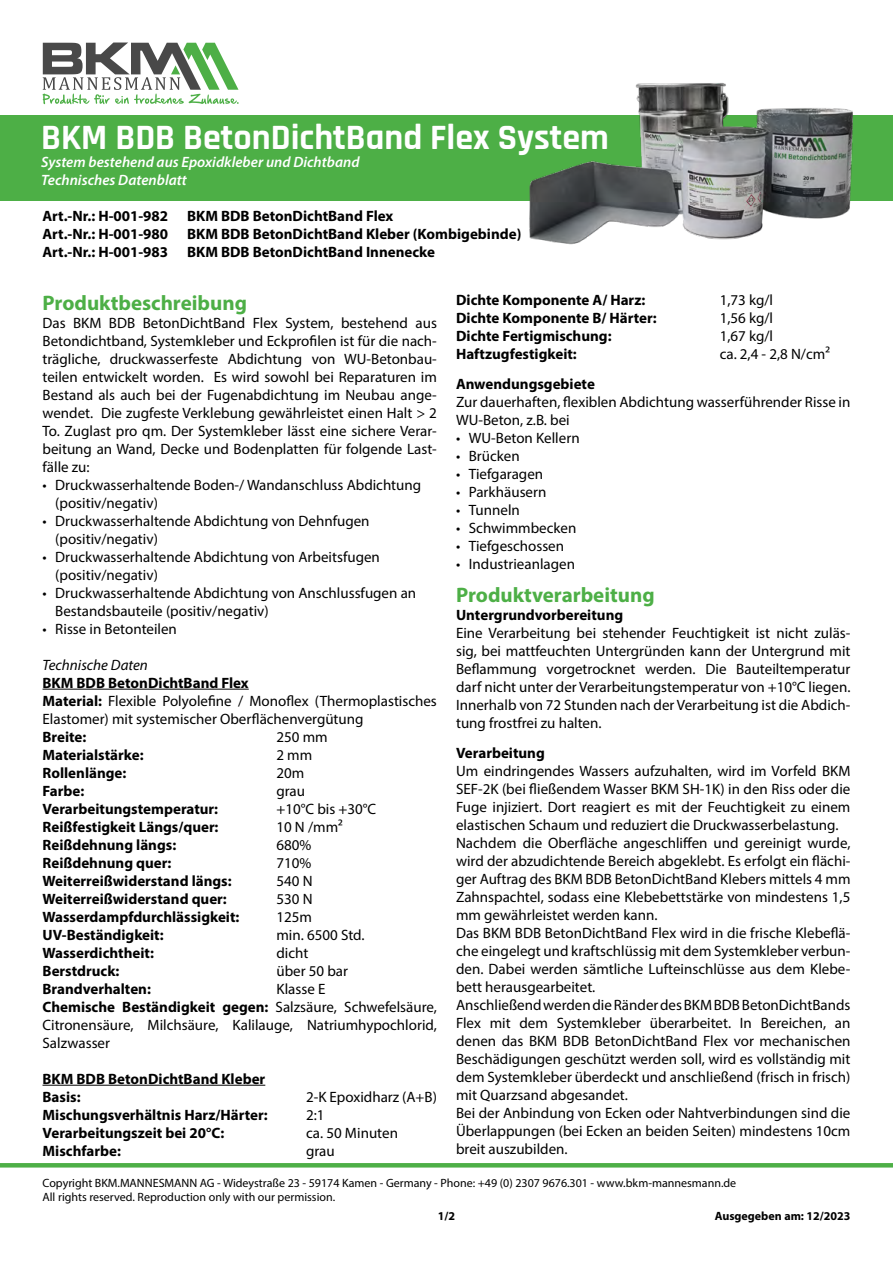
<style>
.page{position:relative;width:893px;height:1263px;background:#fff}
.page>*{position:absolute;margin:0;border:0;box-sizing:border-box;transform-origin:0 0}
.t1{font:700 36px "Rajdhani";color:#fff}
.t2{font:700 21px "Myriad Pro";color:#4daf46}
.t3{font:15px/18px "Myriad Pro";color:#000}
.t4{font:700 15px/18px "Myriad Pro";color:#000}
.t5{font:italic 600 15px/18px "Myriad Pro";color:#fff}
.t6{font:italic 15px "Myriad Pro";color:#000}
.t7{font:12px/14.4px "Myriad Pro";color:#000}
.t8{font:700 12px "Myriad Pro";color:#000}
.s1{font-weight:700}
</style>
<div class="page">
<hr style="left:0;top:1163px;width:893px;height:4px;background:#4daf46">
<svg style="left:43px;top:43px;width:196px;height:61px"></svg>
<div style="left:0;top:116px;width:893px;height:85px;background:#4daf46"></div>
<hr style="left:43px;top:689px;width:206px;height:1px;background:#000">
<hr style="left:43px;top:1085px;width:222px;height:1px;background:#000">
<img style="left:491px;top:83px;width:402px;height:162px">
<h1 class="t1" style="left:41px;top:116px;width:569px">BKM BDB BetonDichtBand Flex System</h1>
<p class="t5" style="left:41px;top:153px;width:320px">System bestehend aus Epoxidkleber und Dichtband<br>Technisches Datenblatt</p>
<p class="t4" style="left:43px;top:206px;width:127px">Art.-Nr.: H-001-982</p>
<p class="t4" style="left:187px;top:206px;width:208px">BKM BDB BetonDichtBand Flex</p>
<p class="t4" style="left:43px;top:224px;width:127px">Art.-Nr.: H-001-980</p>
<p class="t4" style="left:187px;top:224px;width:336px">BKM BDB BetonDichtBand Kleber (Kombigebinde)</p>
<p class="t4" style="left:43px;top:242px;width:127px">Art.-Nr.: H-001-983</p>
<p class="t4" style="left:187px;top:242px;width:250px">BKM BDB BetonDichtBand Innenecke</p>
<h2 class="t2" style="left:43px;top:289px;width:206px">Produktbeschreibung</h2>
<p class="t3" style="left:43px;top:313px;width:396px;text-align:justify">Das BKM BDB BetonDichtBand Flex System, bestehend aus Betondichtband, Systemkleber und Eckprofilen ist für die nach&shy;trägliche, druckwasserfeste Abdichtung von WU-Betonbau&shy;teilen entwickelt worden. Es wird sowohl bei Reparaturen im Bestand als auch bei der Fugenabdichtung im Neubau ange&shy;wendet. Die zugfeste Verklebung gewährleistet einen Halt &gt; 2<br>To. Zuglast pro qm. Der Systemkleber lässt eine sichere Verar&shy;beitung an Wand, Decke und Bodenplatten für folgende Last&shy;fälle zu:</p>
<p class="t3" style="left:55px;top:475px;width:367px;text-indent:-13px">• Druckwasserhaltende Boden-/ Wandanschluss Abdichtung (positiv/negativ)</p>
<p class="t3" style="left:55px;top:511px;width:316px;text-indent:-13px">• Druckwasserhaltende Abdichtung von Dehnfugen (positiv/negativ)</p>
<p class="t3" style="left:55px;top:547px;width:326px;text-indent:-13px">• Druckwasserhaltende Abdichtung von Arbeitsfugen (positiv/negativ)</p>
<p class="t3" style="left:55px;top:583px;width:362px;text-indent:-13px">• Druckwasserhaltende Abdichtung von Anschlussfugen an<br>Bestandsbauteile (positiv/negativ)</p>
<p class="t3" style="left:43px;top:619px;width:136px">• Risse in Betonteilen</p>
<p class="t6" style="left:43px;top:655px;width:107px">Technische Daten</p>
<p class="t3" style="left:43px;top:673px;width:396px"><span class="s1">BKM BDB BetonDichtBand Flex<br>Material:</span> Flexible Polyolefine / Monoflex (Thermoplastisches<br>Elastomer) mit systemischer Oberflächenvergütung</p>
<p class="t4" style="left:43px;top:727px;width:45px">Breite:</p>
<p class="t3" style="left:276px;top:727px;width:53px">250 mm</p>
<p class="t4" style="left:43px;top:745px;width:103px">Materialstärke:</p>
<p class="t3" style="left:276px;top:745px;width:37px">2 mm</p>
<p class="t4" style="left:43px;top:763px;width:85px">Rollenlänge:</p>
<p class="t3" style="left:276px;top:763px;width:29px">20m</p>
<p class="t4" style="left:43px;top:781px;width:43px">Farbe:</p>
<p class="t3" style="left:276px;top:781px;width:30px">grau</p>
<p class="t4" style="left:43px;top:799px;width:177px">Verarbeitungstemperatur:</p>
<p class="t3" style="left:276px;top:799px;width:101px">+10°C bis +30°C</p>
<p class="t4" style="left:43px;top:817px;width:178px">Reißfestigkeit Längs/quer:</p>
<p class="t3" style="left:276px;top:817px;width:68px">10 N /mm2</p>
<p class="t4" style="left:43px;top:835px;width:135px">Reißdehnung längs:</p>
<p class="t3" style="left:276px;top:835px;width:36px">680%</p>
<p class="t4" style="left:43px;top:853px;width:130px">Reißdehnung quer:</p>
<p class="t3" style="left:276px;top:853px;width:36px">710%</p>
<p class="t4" style="left:43px;top:871px;width:191px">Weiterreißwiderstand längs:</p>
<p class="t3" style="left:276px;top:871px;width:38px">540 N</p>
<p class="t4" style="left:43px;top:889px;width:186px">Weiterreißwiderstand quer:</p>
<p class="t3" style="left:276px;top:889px;width:38px">530 N</p>
<p class="t4" style="left:43px;top:907px;width:198px">Wasserdampfdurchlässigkeit:</p>
<p class="t3" style="left:276px;top:907px;width:37px">125m</p>
<p class="t4" style="left:43px;top:925px;width:123px">UV-Beständigkeit:</p>
<p class="t3" style="left:276px;top:925px;width:90px">min. 6500 Std.</p>
<p class="t4" style="left:43px;top:943px;width:113px">Wasserdichtheit:</p>
<p class="t3" style="left:276px;top:943px;width:33px">dicht</p>
<p class="t4" style="left:43px;top:961px;width:78px">Berstdruck:</p>
<p class="t3" style="left:276px;top:961px;width:73px">über 50 bar</p>
<p class="t4" style="left:43px;top:979px;width:110px">Brandverhalten:</p>
<p class="t3" style="left:43px;top:979px;width:396px;text-indent:234px">Klasse E<br><span class="s1">Chemische Beständigkeit gegen:</span> Salzsäure, Schwefelsäure, Citronensäure, Milchsäure, Kalilauge, Natriumhypochlorid, Salzwasser</p>
<p class="t4" style="left:43px;top:1069px;width:224px">BKM BDB BetonDichtBand Kleber<br>Basis:</p>
<p class="t3" style="left:306px;top:1087px;width:132px">2-K Epoxidharz (A+B)</p>
<p class="t4" style="left:43px;top:1105px;width:227px">Mischungsverhältnis Harz/Härter:</p>
<p class="t3" style="left:306px;top:1105px;width:20px">2:1</p>
<p class="t4" style="left:43px;top:1123px;width:183px">Verarbeitungszeit bei 20°C:</p>
<p class="t3" style="left:306px;top:1123px;width:93px">ca. 50 Minuten</p>
<p class="t4" style="left:43px;top:1141px;width:80px">Mischfarbe:</p>
<p class="t3" style="left:306px;top:1141px;width:30px">grau</p>
<p class="t4" style="left:456px;top:291px;width:191px">Dichte Komponente A/ Harz:</p>
<p class="t3" style="left:720px;top:291px;width:55px">1,73 kg/l</p>
<p class="t4" style="left:456px;top:309px;width:202px">Dichte Komponente B/ Härter:</p>
<p class="t3" style="left:720px;top:309px;width:55px">1,56 kg/l</p>
<p class="t4" style="left:456px;top:327px;width:157px">Dichte Fertigmischung:</p>
<p class="t3" style="left:720px;top:327px;width:55px">1,67 kg/l</p>
<p class="t4" style="left:456px;top:345px;width:122px">Haftzugfestigkeit:</p>
<p class="t3" style="left:720px;top:345px;width:112px">ca. 2,4 - 2,8 N/cm2</p>
<p class="t4" style="left:456px;top:375px;width:140px">Anwendungsgebiete</p>
<p class="t3" style="left:456px;top:393px;width:396px">Zur dauerhaften, flexiblen Abdichtung wasserführender Risse in<br>WU-Beton, z.B. bei</p>
<p class="t3" style="left:456px;top:429px;width:125px">• WU-Beton Kellern</p>
<p class="t3" style="left:456px;top:447px;width:65px">• Brücken</p>
<p class="t3" style="left:456px;top:465px;width:89px">• Tiefgaragen</p>
<p class="t3" style="left:456px;top:483px;width:92px">• Parkhäusern</p>
<p class="t3" style="left:456px;top:501px;width:65px">• Tunneln</p>
<p class="t3" style="left:456px;top:519px;width:122px">• Schwimmbecken</p>
<p class="t3" style="left:456px;top:537px;width:110px">• Tiefgeschossen</p>
<p class="t3" style="left:456px;top:555px;width:120px">• Industrieanlagen</p>
<h2 class="t2" style="left:456px;top:581px;width:200px">Produktverarbeitung</h2>
<p class="t4" style="left:456px;top:605px;width:169px">Untergrundvorbereitung</p>
<p class="t3" style="left:456px;top:623px;width:396px;text-align:justify">Eine Verarbeitung bei stehender Feuchtigkeit ist nicht zuläs&shy;sig, bei mattfeuchten Untergründen kann der Untergrund mit Beflammung vorgetrocknet werden. Die Bauteiltemperatur darf nicht unter der Verarbeitungstemperatur von +10°C liegen.<br>Innerhalb von 72 Stunden nach der Verarbeitung ist die Abdich&shy;tung frostfrei zu halten.</p>
<p class="t4" style="left:456px;top:743px;width:90px">Verarbeitung</p>
<p class="t3" style="left:456px;top:761px;width:396px">Um eindringendes Wassers aufzuhalten, wird im Vorfeld BKM SEF-2K (bei fließendem Wasser BKM SH-1K) in den Riss oder die Fuge injiziert. Dort reagiert es mit der Feuchtigkeit zu einem elastischen Schaum und reduziert die Druckwasserbelastung.<br>Nachdem die Oberfläche angeschliffen und gereinigt wurde, wird der abzudichtende Bereich abgeklebt. Es erfolgt ein flächi&shy;ger Auftrag des BKM BDB BetonDichtBand Klebers mittels 4 mm Zahnspachtel, sodass eine Klebebettstärke von mindestens 1,5 mm gewährleistet werden kann.<br>Das BKM BDB BetonDichtBand Flex wird in die frische Klebeflä&shy;che eingelegt und kraftschlüssig mit dem Systemkleber verbun&shy;den. Dabei werden sämtliche Lufteinschlüsse aus dem Klebe&shy;bett herausgearbeitet.<br>Anschließend werden die Ränder des BKM BDB BetonDichtBands Flex mit dem Systemkleber überarbeitet. In Bereichen, an denen das BKM BDB BetonDichtBand Flex vor mechanischen Beschädigungen geschützt werden soll, wird es vollständig mit dem Systemkleber überdeckt und anschließend (frisch in frisch) mit Quarzsand abgesandet.<br>Bei der Anbindung von Ecken oder Nahtverbindungen sind die Überlappungen (bei Ecken an beiden Seiten) mindestens 10cm breit auszubilden.</p>
<p class="t7" style="left:43px;top:1175px;width:695px">Copyright BKM.MANNESMANN AG - Wideystraße 23 - 59174 Kamen - Germany - Phone: +49 (0) 2307 9676.301 - www.bkm-mannesmann.de<br>All rights reserved. Reproduction only with our permission.</p>
<p class="t8" style="left:438px;top:1208px;width:19px">1/2</p>
<p class="t8" style="left:715px;top:1208px;width:137px">Ausgegeben am: 12/2023</p>
</div>
